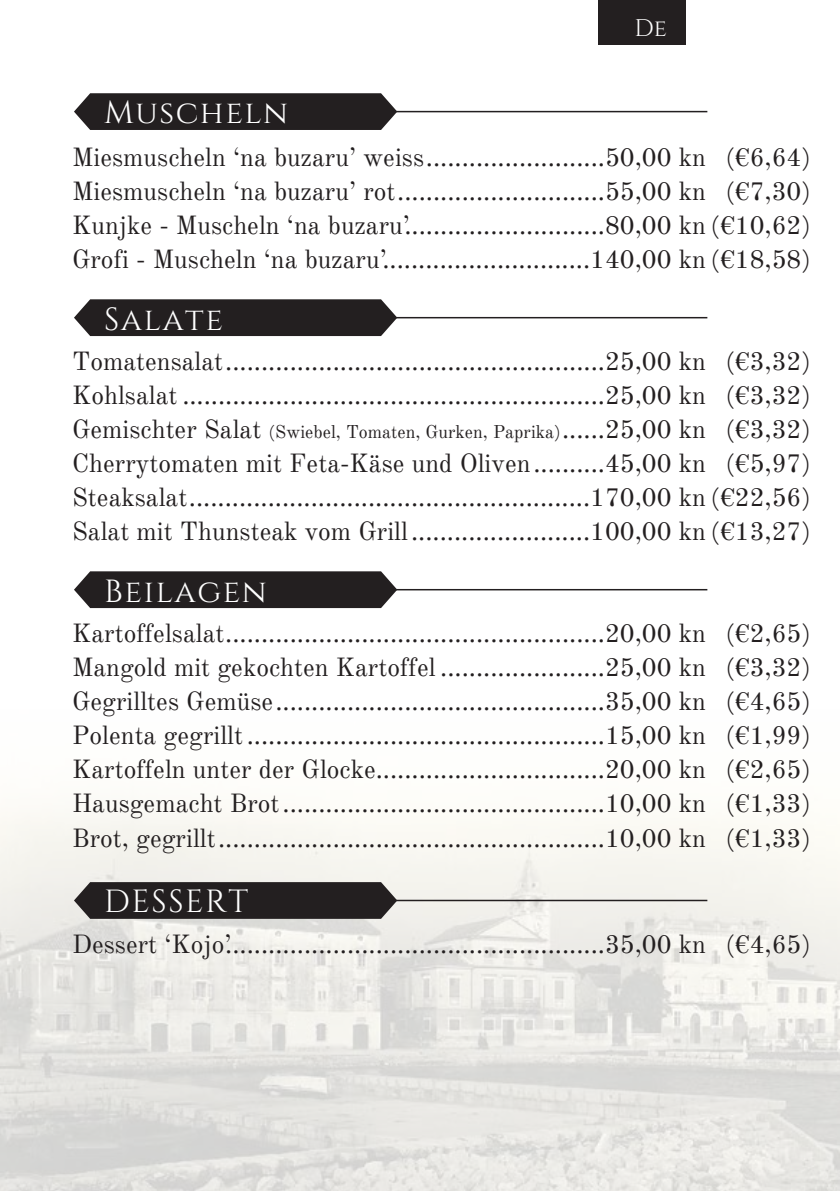
<style>
.page{position:relative;width:840px;height:1191px;background:#fff}
.page>*{position:absolute;margin:0;border:0;box-sizing:border-box;transform-origin:0 0}
.t1{font:32px "Cinzel";letter-spacing:.05em;color:#fff}
.t2{font:25.6px/34px "Old Standard TT";color:#231f20}
.t3{font:24px "Cinzel";color:#fff}
.t4{font:18px "Old Standard TT";color:#231f20}
.s1{font-size:25.6px}
</style>
<div class="page">
<img style="left:0;top:807px;width:839px;height:384px">
<svg style="left:74px;top:93px;width:323px;height:37px;background:#2f2b2c"></svg>
<hr style="left:383px;top:111px;width:324px;height:1px;background:#231f20">
<svg style="left:74px;top:299px;width:323px;height:37px;background:#2f2b2c"></svg>
<hr style="left:383px;top:317px;width:324px;height:1px;background:#231f20">
<svg style="left:74px;top:571px;width:323px;height:37px;background:#2f2b2c"></svg>
<hr style="left:383px;top:589px;width:324px;height:1px;background:#231f20">
<svg style="left:74px;top:882px;width:323px;height:37px;background:#2e2a2b"></svg>
<hr style="left:383px;top:899px;width:324px;height:2px;background:#231f20">
<div style="left:597px;top:0;width:88px;height:44px;background:#231f20"></div>
<p class="t1" style="left:104px;top:94px;width:185px">Muscheln</p>
<p class="t3" style="left:634px;top:14px;width:34px">De</p>
<p class="t2" style="left:725px;top:140px;width:87px">(€6,64) (€7,30)</p>
<p class="t2" style="left:72px;top:140px;width:739px">Miesmuscheln ‘na buzaru’ weiss.........................50,00 kn Miesmuscheln ‘na buzaru’ rot.............................55,00 kn<br>Kunjke - Muscheln ‘na buzaru’............................80,00 kn (€10,62)<br>Grofi - Muscheln ‘na buzaru’.............................140,00 kn (€18,58)</p>
<p class="t1" style="left:104px;top:300px;width:120px">Salate</p>
<p class="t2" style="left:725px;top:344px;width:87px;text-align:justify">(€3,32) (€3,32) (€3,32) (€5,97)</p>
<p class="t2" style="left:72px;top:344px;width:635px">Tomatensalat.....................................................25,00 kn<br>Kohlsalat ...........................................................25,00 kn</p>
<p class="t4" style="left:72px;top:421px;width:635px"><span class="s1">Gemischter Salat</span> (Swiebel, Tomaten, Gurken, Paprika)<span class="s1">......25,00 kn</span></p>
<p class="t2" style="left:72px;top:446px;width:739px">Cherrytomaten mit Feta-Käse und Oliven ..........45,00 kn<br>Steaksalat........................................................170,00 kn (€22,56)<br>Salat mit Thunsteak vom Grill.........................100,00 kn (€13,27)</p>
<p class="t1" style="left:104px;top:572px;width:164px">Beilagen</p>
<p class="t2" style="left:72px;top:616px;width:635px;text-align:justify">Kartoffelsalat.....................................................20,00 kn Mangold mit gekochten Kartoffel .......................25,00 kn Gegrilltes Gemüse..............................................35,00 kn Polenta gegrillt..................................................15,00 kn Kartoffeln unter der Glocke................................20,00 kn Hausgemacht Brot.............................................10,00 kn Brot, gegrillt......................................................10,00 kn</p>
<p class="t1" style="left:104px;top:883px;width:145px">DESSERT</p>
<p class="t2" style="left:72px;top:927px;width:635px">Dessert ‘Kojo’.....................................................35,00 kn</p>
<p class="t2" style="left:725px;top:617px;width:87px;text-align:justify">(€2,65) (€3,32) (€4,65) (€1,99) (€2,65) (€1,33) (€1,33)</p>
<p class="t2" style="left:725px;top:928px;width:87px">(€4,65)</p>
</div>
